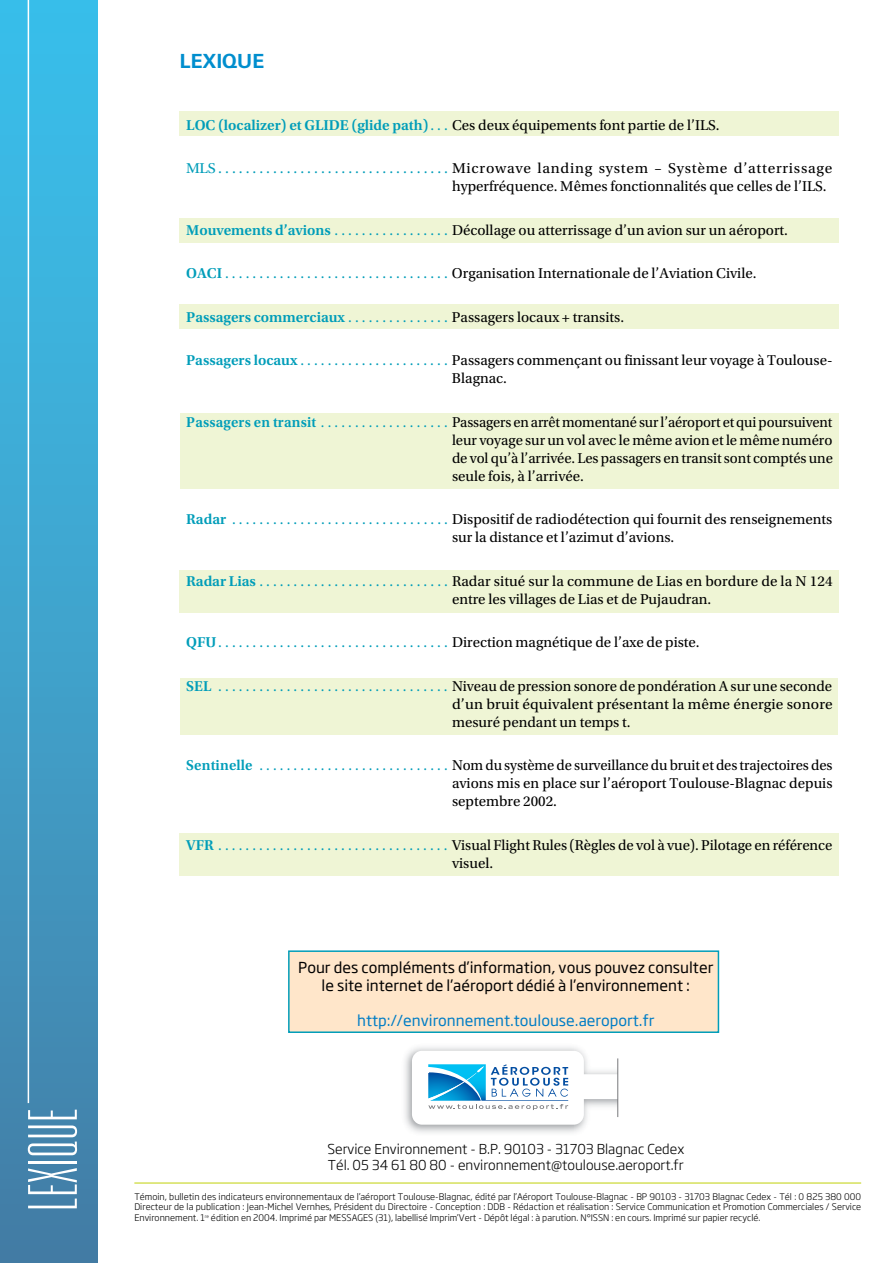
<style>
.page{position:relative;width:893px;height:1263px;background:#fff}
.page>*{position:absolute;margin:0;border:0;box-sizing:border-box;transform-origin:0 0}
.t1{font:100 ultra-condensed 67.5px "Univers LT Std";letter-spacing:.025em;color:#fff}
.t2{font:700 19.5px "Univers LT Std";color:#008ece}
.t3{font:15px/18px "Utopia Std";color:#000}
.t4{font:15px/18px "Soho Gothic Std";color:#000;text-align:center}
.t5{font:15px "Utopia Std";color:#009db9}
.t6{font:15px "Soho Gothic Std";color:#007dc5}
.t7{font:300 13.5px/16.2px "Soho Gothic Std";color:#000}
.t8{font:300 9px/10.8px "Soho Gothic Std";color:#000;text-align:justify}
.s1{font-weight:600;color:#009db9}
.s2{color:#009db9}
.s3{font-weight:600}
.s4{color:#000}
</style>
<div class="page">
<div style="left:0;top:0;width:98px;height:1263px;background:linear-gradient(to bottom,#3ac3ee,#447fa7)"></div>
<hr style="left:28px;top:0;width:1px;height:1103px;background:#fff">
<div style="left:180px;top:833px;width:659px;height:43px;background:#eff5d5"></div>
<div style="left:180px;top:678px;width:658px;height:57px;background:#eff5d5"></div>
<div style="left:180px;top:570px;width:659px;height:43px;background:#eff5d5"></div>
<div style="left:180px;top:414px;width:659px;height:75px;background:#eff5d5"></div>
<div style="left:180px;top:304px;width:659px;height:25px;background:#eff5d5"></div>
<div style="left:180px;top:218px;width:659px;height:24px;background:#eff5d5"></div>
<div style="left:180px;top:112px;width:659px;height:24px;background:#eff5d5"></div>
<img style="left:404px;top:1047px;width:180px;height:86px">
<svg style="left:412px;top:1051px;width:206px;height:74px"></svg>
<div style="left:288px;top:950px;width:431px;height:83px;background:#ffe6ca;border:2px solid #009db9"></div>
<hr style="left:134px;top:1182px;width:727px;height:2px;background:#d5e05b">
<h1 class="t1" style="left:19px;top:1210px;width:103px;rotate:-90deg">lexique</h1>
<h2 class="t2" style="left:180px;top:50px;width:86px">LEXIQUE</h2>
<p class="t3" style="left:186px;top:116px;width:533px"><span class="s1">LOC (localizer) et GLIDE (glide path)</span> <span class="s2">. . .</span> Ces deux équipements font partie de l’ILS.</p>
<p class="t3" style="left:452px;top:160px;width:382px;text-indent:-266px"><span class="s2">MLS . . . . . . . . . . . . . . . . . . . . . . . . . . . . . . . . . .</span> Microwave landing system – Système d’atterrissage hyperfréquence. Mêmes fonctionnalités que celles de l’ILS.</p>
<p class="t3" style="left:186px;top:221px;width:601px"><span class="s1">Mouvements d’avions</span> <span class="s2">. . . . . . . . . . . . . . . . .</span> Décollage ou atterrissage d’un avion sur un aéroport.</p>
<p class="t3" style="left:186px;top:265px;width:570px"><span class="s1">OACI</span> <span class="s2">. . . . . . . . . . . . . . . . . . . . . . . . . . . . . . . . .</span> Organisation Internationale de l’Aviation Civile.</p>
<p class="t3" style="left:186px;top:308px;width:439px"><span class="s1">Passagers commerciaux</span> <span class="s2">. . . . . . . . . . . . . . .</span> Passagers locaux + transits.</p>
<p class="t3" style="left:452px;top:352px;width:382px;text-indent:-266px"><span class="s1">Passagers locaux</span> <span class="s2">. . . . . . . . . . . . . . . . . . . . . .</span> Passagers commençant ou finissant leur voyage à Toulouse-<br>Blagnac.</p>
<p class="t3" style="left:452px;top:413px;width:382px;text-align:justify;text-indent:-266px"><span class="s1">Passagers en transit</span> <span class="s2">. . . . . . . . . . . . . . . . . . .</span> Passagers en arrêt momentané sur l’aéroport et qui poursuivent leur voyage sur un vol avec le même avion et le même numéro de vol qu’à l’arrivée. Les passagers en transit sont comptés une seule fois, à l’arrivée.</p>
<p class="t3" style="left:452px;top:511px;width:382px;text-indent:-266px"><span class="s1">Radar</span> <span class="s2">. . . . . . . . . . . . . . . . . . . . . . . . . . . . . . . .</span> Dispositif de radiodétection qui fournit des renseignements sur la distance et l’azimut d’avions.</p>
<p class="t3" style="left:452px;top:572px;width:382px;text-indent:-266px"><span class="s1">Radar Lias</span> <span class="s2">. . . . . . . . . . . . . . . . . . . . . . . . . . . .</span> Radar situé sur la commune de Lias en bordure de la N 124 entre les villages de Lias et de Pujaudran.</p>
<p class="t5" style="left:186px;top:634px;width:513px"><span class="s3">QFU</span> . . . . . . . . . . . . . . . . . . . . . . . . . . . . . . . . . . <span class="s4">Direction magnétique de l’axe de piste.</span></p>
<p class="t3" style="left:452px;top:677px;width:382px;text-align:justify;text-indent:-266px"><span class="s1">SEL</span> <span class="s2">. . . . . . . . . . . . . . . . . . . . . . . . . . . . . . . . . .</span> Niveau de pression sonore de pondération A sur une seconde d’un bruit équivalent présentant la même énergie sonore mesuré pendant un temps t.</p>
<p class="t3" style="left:452px;top:757px;width:382px;text-align:justify;text-indent:-266px"><span class="s1">Sentinelle</span> <span class="s2">. . . . . . . . . . . . . . . . . . . . . . . . . . . .</span> Nom du système de surveillance du bruit et des trajectoires des avions mis en place sur l’aéroport Toulouse-Blagnac depuis septembre 2002.</p>
<p class="t3" style="left:452px;top:836px;width:382px;text-indent:-266px"><span class="s1">VFR</span> <span class="s2">. . . . . . . . . . . . . . . . . . . . . . . . . . . . . . . . . .</span> Visual Flight Rules (Règles de vol à vue). Pilotage en référence visuel.</p>
<p class="t4" style="left:298px;top:958px;width:417px">Pour des compléments d’information, vous pouvez consulter le site internet de l’aéroport dédié à l’environnement :</p>
<p class="t6" style="left:357px;top:1011px;width:299px">http://environnement.toulouse.aeroport.fr</p>
<p class="t7" style="left:327px;top:1141px;width:358px">Service Environnement - B.P. 90103 - 31703 Blagnac Cedex<br>Tél. 05 34 61 80 80 - environnement@toulouse.aeroport.fr</p>
<p class="t8" style="left:134px;top:1191px;width:728px">Témoin, bulletin des indicateurs environnementaux de l’aéroport Toulouse-Blagnac, édité par l’Aéroport Toulouse-Blagnac - BP 90103 - 31703 Blagnac Cedex - Tél : 0 825 380 000<br>Directeur de la publication : Jean-Michel Vernhes, Président du Directoire - Conception : DDB - Rédaction et réalisation : Service Communication et Promotion Commerciales / Service Environnement. 1<sup>re</sup> édition en 2004. Imprimé par MESSAGES (31), labellisé Imprim’Vert - Dépôt légal : à parution. N°ISSN : en cours. Imprimé sur papier recyclé.</p>
</div>
